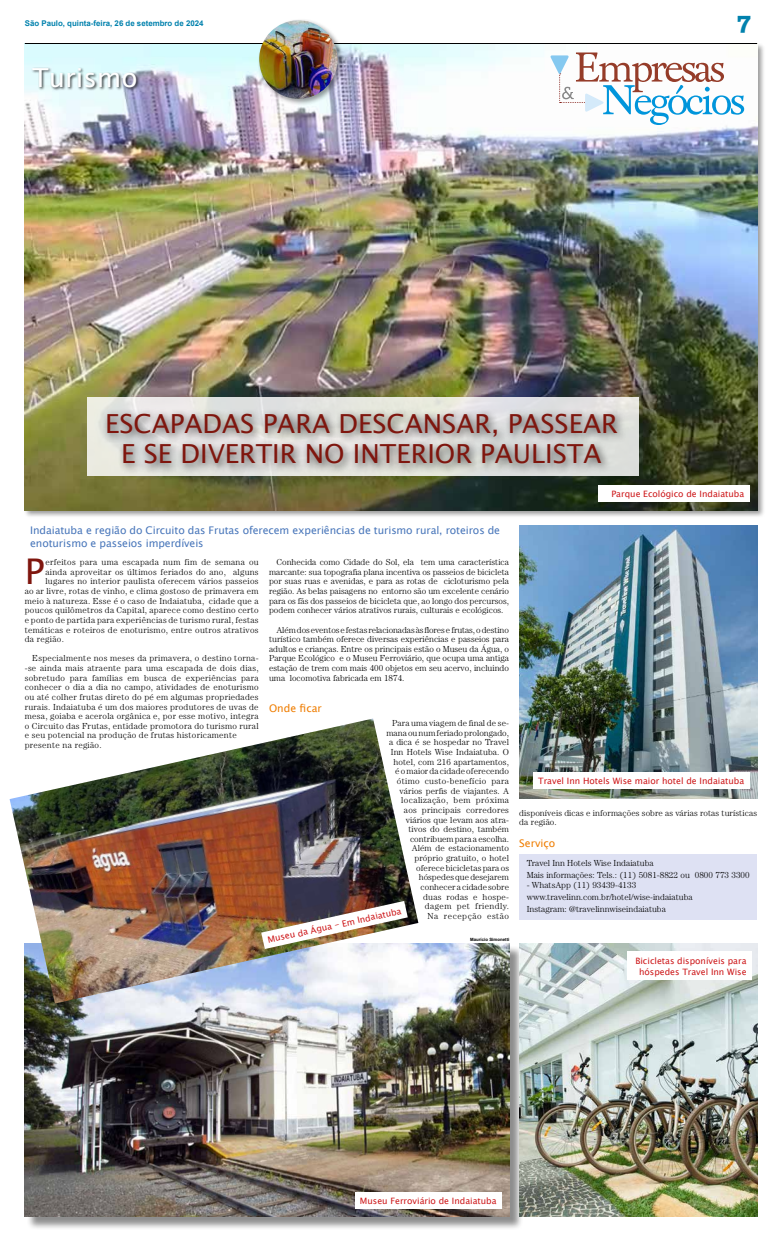
<style>
.page{position:relative;width:782px;height:1241px;background:#fff}
.page>*{position:absolute;margin:0;border:0;box-sizing:border-box;transform-origin:0 0}
.t1{font:35.35px "Lucida Sans Unicode";color:#7f160e}
.t2{font:26.25px/30.6px "Lucida Sans Unicode";color:#7f160e;text-align:center}
.t3{font:26.25px "Lucida Sans Unicode";color:#fff}
.t4{font:700 26.25px "Adelle";color:#0081ad}
.t5{font:10.5px/13.1px "Lucida Sans Unicode";letter-spacing:-.01em;color:#4876ba}
.t6{font:10.5px "Lucida Sans Unicode";color:#ef7d00}
.t7{font:300 8.75px/9.6px "Century Std";letter-spacing:.03em;color:#000;text-align:justify}
.t8{font:300 8.75px/9.6px "Century Std";letter-spacing:.01em;color:#000;text-align:right}
.t9{font:300 8.75px/12.1px "Century Std";color:#000}
.t10{font:8.75px/11.4px "Lucida Sans Unicode";color:#cd1719;text-align:center}
.t11{font:700 7.88px "Arial";color:#0081ad}
.t12{font:700 4.38px "Arial";color:#000}
</style>
<div class="page">
<div style="left:519px;top:853px;width:237px;height:66px;background:#dee1f3"></div>
<div style="left:24px;top:42px;width:741px;height:476px;background:#000;opacity:.4"></div>
<img style="left:25px;top:44px;width:731px;height:466px">
<hr style="left:25px;top:43px;width:731px;height:1px;background:#000">
<svg style="left:550px;top:52px;width:194px;height:73px"></svg>
<div style="left:257px;top:18px;width:87px;height:88px;background:#000;opacity:.4"></div>
<img style="left:259px;top:20px;width:78px;height:79px;border-radius:39px">
<div style="left:32px;top:67px;width:108px;height:24px;background:#000;opacity:.75"></div>
<div style="left:598px;top:484px;width:151px;height:17px;background:#fff"></div>
<div style="left:26px;top:945px;width:497px;height:284px;background:#000;opacity:.45"></div>
<img style="left:25px;top:943px;width:484px;height:272px">
<img style="left:10px;top:718px;width:408px;height:285px">
<img style="left:519px;top:525px;width:237px;height:273px">
<img style="left:519px;top:943px;width:237px;height:272px">
<div style="left:87px;top:397px;width:551px;height:78px;background:#e5e5e0"></div>
<div style="left:102px;top:408px;width:525px;height:66px;background:#000;opacity:.75"></div>
<div style="left:533px;top:771px;width:216px;height:17px;background:#fff"></div>
<img style="left:261px;top:900px;width:146px;height:48px">
<div style="left:626px;top:951px;width:125px;height:28px;background:#fff"></div>
<div style="left:355px;top:1191px;width:146px;height:17px;background:#fff"></div>
<p class="t11" style="left:25px;top:17px;width:180px">São Paulo, quinta-feira, 26 de setembro de 2024</p>
<h2 class="t4" style="left:736px;top:5px;width:15px">7</h2>
<h2 class="t3" style="left:32px;top:57px;width:107px">Turismo</h2>
<h2 class="t2" style="left:105px;top:408px;width:514px">ESCAPADAS PARA DESCANSAR, PASSEAR<br>E SE DIVERTIR NO INTERIOR PAULISTA</h2>
<p class="t10" style="left:611px;top:488px;width:134px">Parque Ecológico de Indaiatuba</p>
<p class="t5" style="left:30px;top:523px;width:471px">Indaiatuba e região do Circuito das Frutas oferecem experiências de turismo rural, roteiros de enoturismo e passeios imperdíveis</p>
<h1 class="t1" style="left:25px;top:543px;width:21px">P</h1>
<p class="t7" style="left:45px;top:557px;width:215px">erfeitos para uma escapada num fim de semana ou</p>
<p class="t7" style="left:45px;top:566px;width:215px">ainda aproveitar os últimos feriados do ano, alguns</p>
<p class="t7" style="left:45px;top:576px;width:214px">lugares no interior paulista oferecem vários passeios</p>
<p class="t7" style="left:25px;top:586px;width:235px">ao ar livre, rotas de vinho, e clima gostoso de primavera em</p>
<p class="t7" style="left:25px;top:595px;width:235px">meio à natureza. Esse é o caso de Indaiatuba, cidade que a</p>
<p class="t7" style="left:25px;top:605px;width:235px">poucos quilômetros da Capital, aparece como destino certo</p>
<p class="t7" style="left:25px;top:615px;width:235px">e ponto de partida para experiências de turismo rural, festas</p>
<p class="t7" style="left:25px;top:624px;width:235px">temáticas e roteiros de enoturismo, entre outros atrativos</p>
<p class="t7" style="left:25px;top:634px;width:41px">da região.</p>
<p class="t7" style="left:25px;top:653px;width:235px;text-align:left;text-indent:7px">Especialmente nos meses da primavera, o destino torna--se ainda mais atraente para uma escapada de dois dias, sobretudo para famílias em busca de experiências para conhecer o dia a dia no campo, atividades de enoturismo ou até colher frutas direto do pé em algumas propriedades rurais. Indaiatuba é um dos maiores produtores de uvas de mesa, goiaba e acerola orgânica e, por esse motivo, integra o Circuito das Frutas, entidade promotora do turismo rural e seu potencial na produção de frutas historicamente presente na região.</p>
<p class="t7" style="left:269px;top:557px;width:241px;text-indent:7px">Conhecida como Cidade do Sol, ela tem uma característica marcante: sua topografia plana incentiva os passeios de bicicleta por suas ruas e avenidas, e para as rotas de cicloturismo pela região. As belas paisagens no entorno são um excelente cenário para os fãs dos passeios de bicicleta que, ao longo dos percursos, podem conhecer vários atrativos rurais, culturais e ecológicos.</p>
<p class="t7" style="left:269px;top:624px;width:241px;text-indent:7px">Além dos eventos e festas relacionadas às flores e frutas, o destino turístico também oferece diversas experiências e passeios para adultos e crianças. Entre os principais estão o Museu da Água, o Parque Ecológico e o Museu Ferroviário, que ocupa uma antiga estação de trem com mais 400 objetos em seu acervo, incluindo uma locomotiva fabricada em 1874.</p>
<p class="t6" style="left:269px;top:699px;width:54px">Onde ficar</p>
<p class="t8" style="left:386px;top:718px;width:124px">Para uma viagem de final de se&shy;mana ou num feriado prolongado, a dica é se hospedar no Travel<br>Inn Hotels Wise Indaiatuba. O hotel, com 216 apartamentos,<br>é o maior da cidade oferecendo ótimo custo-benefício para vários perfis de viajantes. A localização, bem próxima aos principais corredores viários que levam aos atra&shy;tivos do destino, também contribuem para a escolha.<br>Além de estacionamento próprio gratuito, o hotel oferece bicicletas para os hóspedes que desejarem conhecer a cidade sobre<br>duas rodas e hospe-<br>dagem pet friendly.<br>Na recepção estão</p>
<p class="t10" style="left:266px;top:933px;width:138px;rotate:-12deg">Museu da Água - Em Indaiatuba</p>
<p class="t12" style="left:470px;top:935px;width:41px">Maurício Simonetti</p>
<p class="t10" style="left:538px;top:774px;width:207px">Travel Inn Hotels Wise maior hotel de Indaiatuba</p>
<p class="t8" style="left:519px;top:807px;width:239px;text-align:left">disponíveis dicas e informações sobre as várias rotas turísticas da região.</p>
<p class="t6" style="left:519px;top:834px;width:38px">Serviço</p>
<p class="t9" style="left:526px;top:856px;width:224px">Travel Inn Hotels Wise Indaiatuba<br>Mais informações: Tels.: (11) 5081-8822 ou 0800 773 3300</p>
<p class="t9" style="left:526px;top:878px;width:167px">- WhatsApp (11) 93439-4133 www.travelinn.com.br/hotel/wise-indaiatuba<br>Instagram: @travelinnwiseindaiatuba</p>
<p class="t10" style="left:635px;top:954px;width:113px">Bicicletas disponíveis para hóspedes Travel Inn Wise</p>
<p class="t10" style="left:360px;top:1194px;width:138px">Museu Ferroviário de Indaiatuba</p>
</div>
